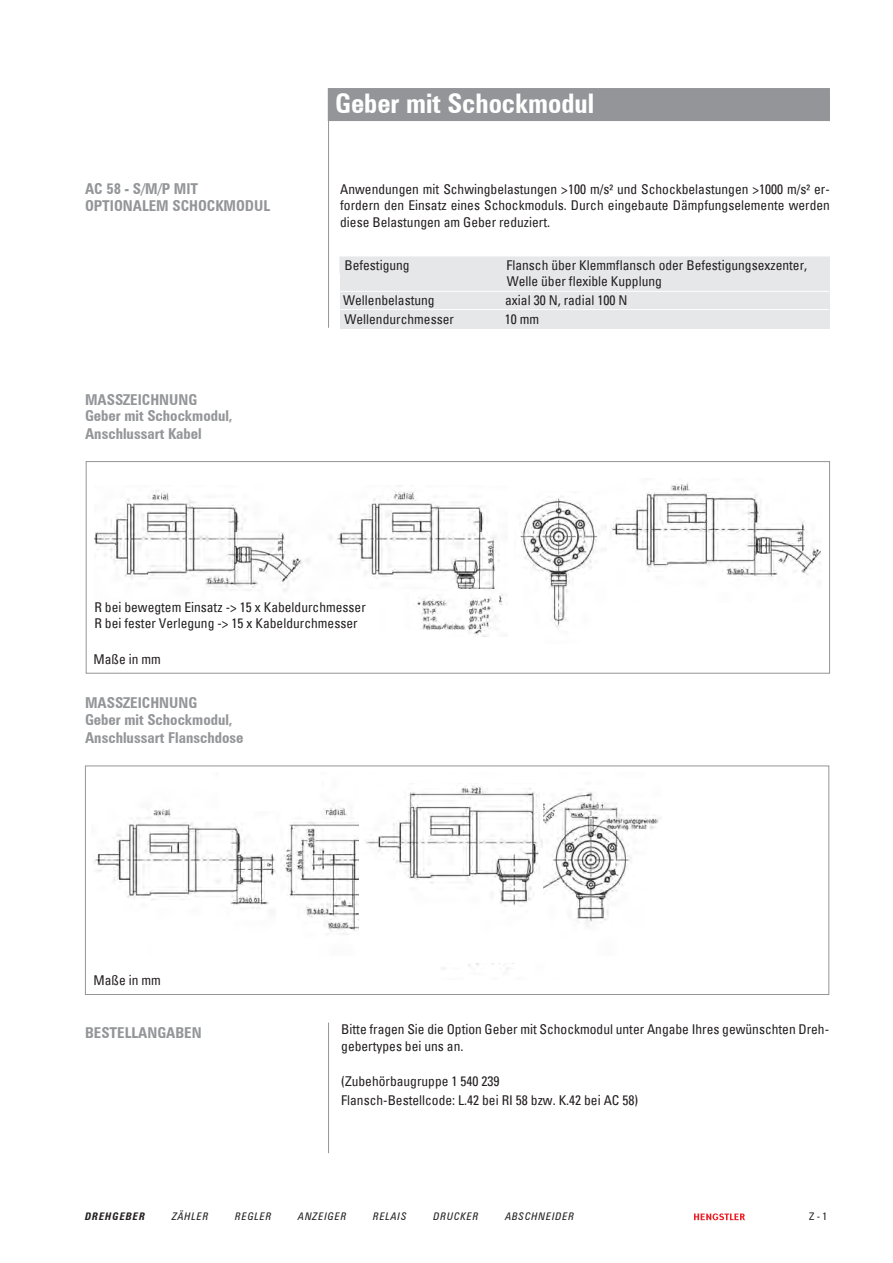
<style>
.page{position:relative;width:893px;height:1263px;background:#fff}
.page>*{position:absolute;margin:0;border:0;box-sizing:border-box;transform-origin:0 0}
.Paragraph_Style1{font:700 condensed 27px "Zurich BT";color:#fff}
.Paragraph_Style10{font:700 condensed 15px "Zurich BT";color:#939598}
.Paragraph_Style1-2{font:700 condensed 15px "Zurich BT";color:#939598}
.Paragraph_Style22{font:700 condensed 15px "Zurich BT";color:#939598}
.Paragraph_Style1-3{font:condensed 13.5px/16.2px "Univers";color:#231f20;text-align:justify}
.Paragraph_Style10-2{font:condensed 13.5px/16.2px "Univers";color:#231f20}
.Paragraph_Style16{font:condensed 13.5px "Univers";color:#231f20}
.Katalog_Fusszeile{font:italic condensed 10.5px "Zurich BT";letter-spacing:.09em;color:#231f20}
.Katalog_Fusszeile-2{font:italic 700 condensed 10.5px "Zurich BT";letter-spacing:.09em;color:#231f20}
.Katalog_Fusszeile_Se{font:condensed 10.5px "Univers";color:#231f20}
</style>
<div class="page">
<svg style="left:694px;top:1213px;width:51px;height:7px"></svg>
<div style="left:328px;top:88px;width:502px;height:33px;background:#939598"></div>
<hr style="left:328px;top:89px;width:1px;height:239px;background:#939598">
<div style="left:340px;top:257px;width:489px;height:72px;background:#e6e7e9"></div>
<div style="left:339px;top:256px;width:491px;height:18px;background:#e6e7e9;border:2px solid #e6e7e9"></div>
<hr style="left:340px;top:291px;width:489px;height:1px;background:#fff">
<hr style="left:328px;top:1022px;width:1px;height:131px;background:#939598">
<div style="left:86px;top:461px;width:744px;height:213px;border:1px solid #939598"></div>
<img style="left:94px;top:485px;width:409px;height:151px">
<img style="left:606px;top:482px;width:215px;height:96px">
<img style="left:520px;top:496px;width:86px;height:132px">
<div style="left:94px;top:604px;width:352px;height:39px;background:#fff"></div>
<img style="left:361px;top:590px;width:137px;height:40px">
<div style="left:85px;top:765px;width:744px;height:230px;border:1px solid #939598"></div>
<img style="left:93px;top:792px;width:567px;height:178px">
<img style="left:360px;top:785px;width:182px;height:177px">
<div style="left:219px;top:772px;width:100px;height:39px;background:#fff"></div>
<hr style="left:340px;top:309px;width:489px;height:1px;background:#fff">
<p class="Paragraph_Style10" style="left:85px;top:180px;width:115px">AC 58 - S/M/P MIT</p>
<p class="Paragraph_Style22" style="left:85px;top:196px;width:187px">OPTIONALEM SCHOCKMODUL</p>
<p class="Paragraph_Style10" style="left:85px;top:390px;width:114px">MASSZEICHNUNG</p>
<p class="Paragraph_Style10" style="left:85px;top:407px;width:149px">Geber mit Schockmodul,</p>
<p class="Paragraph_Style1-2" style="left:85px;top:425px;width:118px">Anschlussart Kabel</p>
<p class="Paragraph_Style1" style="left:335px;top:87px;width:261px">Geber mit Schockmodul</p>
<p class="Paragraph_Style1-3" style="left:340px;top:181px;width:491px">Anwendungen mit Schwingbelastungen &gt;100 m/s² und Schockbelastungen &gt;1000 m/s² er&shy;fordern den Einsatz eines Schockmoduls. Durch eingebaute Dämpfungselemente werden diese Belastungen am Geber reduziert.</p>
<p class="Paragraph_Style1-3" style="left:344px;top:257px;width:67px">Befestigung</p>
<p class="Paragraph_Style1-3" style="left:506px;top:257px;width:302px">Flansch über Klemmflansch oder Befestigungsexzenter,</p>
<p class="Paragraph_Style1-3" style="left:507px;top:272px;width:157px">Welle über flexible Kupplung</p>
<p class="Paragraph_Style16" style="left:343px;top:292px;width:93px">Wellenbelastung</p>
<p class="Paragraph_Style16" style="left:505px;top:292px;width:124px">axial 30 N, radial 100 N</p>
<p class="Paragraph_Style1-3" style="left:344px;top:311px;width:111px">Wellendurchmesser</p>
<p class="Paragraph_Style1-3" style="left:505px;top:311px;width:36px">10 mm</p>
<p class="Paragraph_Style1-3" style="left:94px;top:598px;width:273px">R bei bewegtem Einsatz -&gt; 15 x Kabeldurchmesser</p>
<p class="Paragraph_Style1-3" style="left:94px;top:615px;width:265px">R bei fester Verlegung -&gt; 15 x Kabeldurchmesser</p>
<p class="Paragraph_Style1-3" style="left:94px;top:651px;width:69px">Maße in mm</p>
<p class="Paragraph_Style10" style="left:85px;top:694px;width:114px">MASSZEICHNUNG</p>
<p class="Paragraph_Style10" style="left:85px;top:710px;width:149px">Geber mit Schockmodul,</p>
<p class="Paragraph_Style1-2" style="left:85px;top:728px;width:160px">Anschlussart Flanschdose</p>
<p class="Paragraph_Style1-3" style="left:94px;top:971px;width:69px">Maße in mm</p>
<p class="Paragraph_Style1-2" style="left:85px;top:1023px;width:118px">BESTELLANGABEN</p>
<p class="Paragraph_Style10-2" style="left:341px;top:1021px;width:489px">Bitte fragen Sie die Option Geber mit Schockmodul unter Angabe Ihres gewünschten Dreh&shy;gebertypes bei uns an.</p>
<p class="Paragraph_Style10-2" style="left:341px;top:1073px;width:160px">(Zubehörbaugruppe 1 540 239</p>
<p class="Paragraph_Style1-3" style="left:341px;top:1092px;width:298px">Flansch-Bestellcode: L.42 bei RI 58 bzw. K.42 bei AC 58)</p>
<p class="Katalog_Fusszeile-2" style="left:85px;top:1210px;width:61px">DREHGEBER</p>
<p class="Katalog_Fusszeile" style="left:172px;top:1210px;width:38px">ZÄHLER</p>
<p class="Katalog_Fusszeile" style="left:235px;top:1210px;width:37px">REGLER</p>
<p class="Katalog_Fusszeile" style="left:298px;top:1210px;width:49px">ANZEIGER</p>
<p class="Katalog_Fusszeile" style="left:373px;top:1210px;width:35px">RELAIS</p>
<p class="Katalog_Fusszeile" style="left:434px;top:1210px;width:46px">DRUCKER</p>
<p class="Katalog_Fusszeile" style="left:505px;top:1210px;width:70px">ABSCHNEIDER</p>
<p class="Katalog_Fusszeile_Se" style="left:809px;top:1209px;width:20px">Z - 1</p>
</div>
